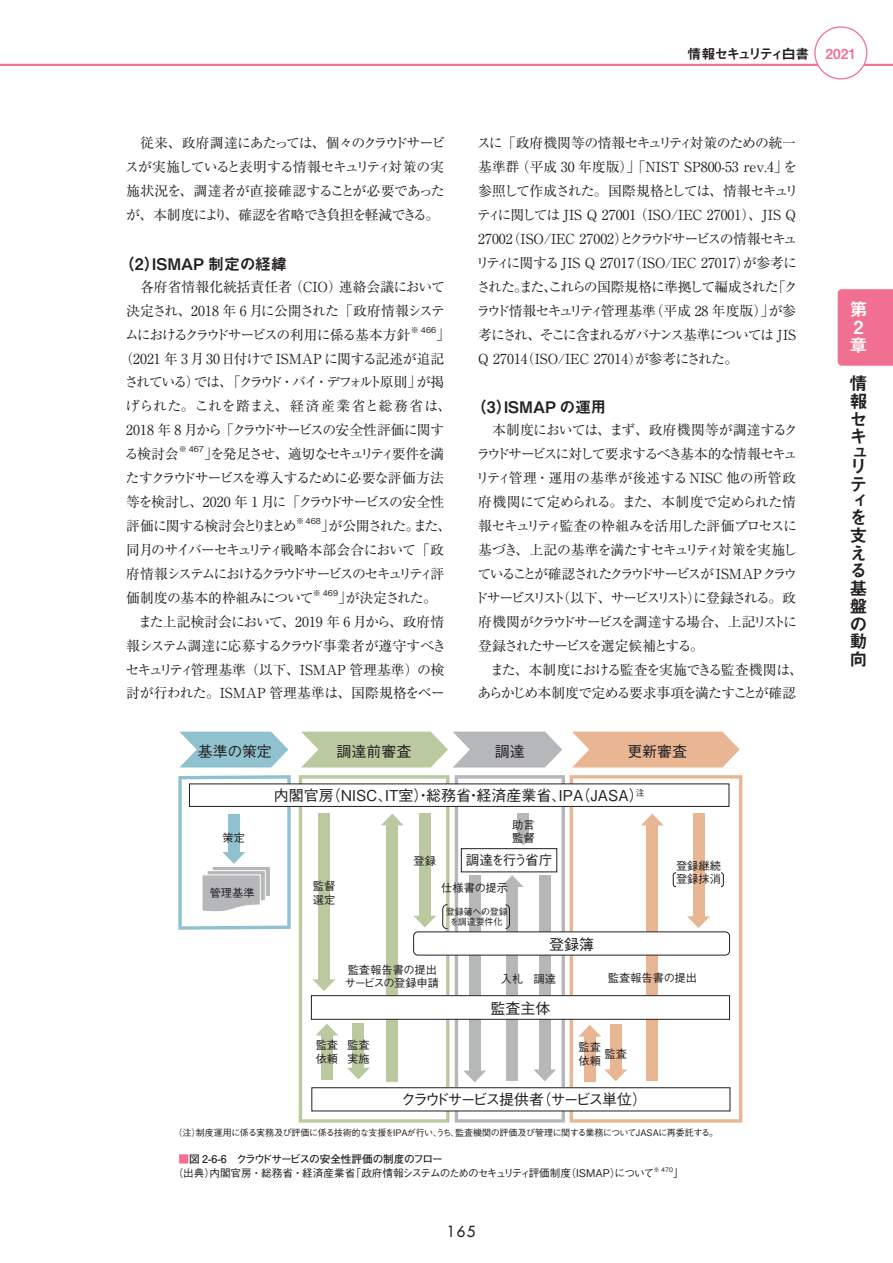
<style>
.page{position:relative;width:893px;height:1263px;background:#fff}
.page>*{position:absolute;margin:0;border:0;box-sizing:border-box;transform-origin:0 0}
.t1{font:18px/17.9px "Midashi Go Pro MB31";color:#231f20;text-align:justify}
.t2{font:18px/18px "Midashi Go Pro MB31";color:#fff}
.t3{font:15.9px "Midashi Go Pro MB31";color:#231f20}
.t4{font:500 15px "Gothic BBB Pro";color:#231f20}
.t5{font:500 15px "Gothic BBB Pro";letter-spacing:-.125em;color:#231f20}
.t6{font:500 14.85px "Futura Std";color:#231f20}
.t7{font:13.8px/23.9px "Ryumin Pro";letter-spacing:-.06em;color:#231f20;text-align:justify}
.t8{font:13.8px/23.9px "Ryumin Pro";letter-spacing:-.02em;color:#231f20}
.t9{font:13.8px/23.9px "Ryumin Pro";letter-spacing:-.08em;color:#231f20}
.t10{font:13.8px "Ryumin Pro";color:#231f20}
.t11{font:13.8px/23.9px "Ryumin Pro";letter-spacing:-.095em;color:#231f20}
.t12{font:13.8px "Ryumin Pro";letter-spacing:-.15em;color:#231f20}
.t13{font:13.8px "Ryumin Pro";letter-spacing:.02em;color:#231f20}
.t14{font:13.8px "Midashi Go Pro MB31";letter-spacing:-.1em;color:#231f20}
.t15{font:500 13.5px "Gothic BBB Pro";letter-spacing:-.13em;color:#231f20}
.t16{font:500 11.25px/13.5px "Gothic BBB Pro";color:#231f20}
.t17{font:500 10.65px "Gothic BBB Pro";letter-spacing:-.005em;color:#231f20}
.t18{font:700 10.65px "Futo Go B101 Pro";letter-spacing:-.09em;color:#231f20}
.t19{font:500 9px "Gothic BBB Pro";letter-spacing:-.03em;color:#231f20}
.t20{font:500 9px/10.5px "Gothic BBB Pro";color:#231f20;text-align:center}
.t21{font:500 8.1px "Gothic BBB Pro";color:#231f20}
.t22{font:500 6.15px "Gothic BBB Pro";color:#231f20}
.s1{color:#f17091}
</style>
<div class="page">
<div style="left:838px;top:289px;width:55px;height:77px;background:#f17091"></div>
<hr style="left:0;top:64px;width:893px;height:2px;background:#f17091">
<div style="left:815px;top:27px;width:52px;height:52px;background:#fff;border-radius:50%"></div>
<div style="left:814px;top:26px;width:53px;height:54px;border:1px solid #f17091;border-radius:50%"></div>
<svg style="left:180px;top:732px;width:108px;height:35px;background:#a0cad6"></svg>
<svg style="left:299px;top:775px;width:150px;height:348px"></svg>
<div style="left:318px;top:814px;width:12px;height:168px;background:#bac99f"></div>
<svg style="left:313px;top:979px;width:22px;height:12px"></svg>
<svg style="left:572px;top:732px;width:168px;height:35px;background:#ebbd9e"></svg>
<svg style="left:570px;top:775px;width:172px;height:348px"></svg>
<div style="left:693px;top:814px;width:11px;height:105px;background:#e9b693"></div>
<svg style="left:687px;top:916px;width:23px;height:12px"></svg>
<div style="left:646px;top:823px;width:12px;height:258px;background:#e9b693"></div>
<svg style="left:641px;top:814px;width:23px;height:11px"></svg>
<div style="left:584px;top:1034px;width:12px;height:47px;background:#e9b693"></div>
<svg style="left:578px;top:1025px;width:23px;height:12px"></svg>
<div style="left:610px;top:1025px;width:12px;height:47px;background:#e9b693"></div>
<svg style="left:604px;top:1069px;width:23px;height:12px"></svg>
<svg style="left:301px;top:732px;width:261px;height:35px;background:#c2cab6"></svg>
<div style="left:419px;top:814px;width:12px;height:104px;background:#bac99f"></div>
<svg style="left:413px;top:916px;width:23px;height:11px"></svg>
<div style="left:386px;top:823px;width:12px;height:258px;background:#bac99f"></div>
<svg style="left:381px;top:814px;width:23px;height:11px"></svg>
<div style="left:321px;top:1033px;width:12px;height:46px;background:#bac99f"></div>
<svg style="left:315px;top:1024px;width:23px;height:11px"></svg>
<div style="left:352px;top:1024px;width:12px;height:46px;background:#bac99f"></div>
<svg style="left:347px;top:1068px;width:23px;height:11px"></svg>
<svg style="left:178px;top:775px;width:113px;height:155px"></svg>
<div style="left:189px;top:784px;width:540px;height:22px;background:#fff"></div>
<div style="left:189px;top:783px;width:540px;height:24px;border:1px solid #231f20"></div>
<div style="left:414px;top:932px;width:315px;height:23px;background:#fff;border-radius:4px"></div>
<div style="left:413px;top:931px;width:317px;height:24px;border:1px solid #231f20;border-radius:4px"></div>
<div style="left:311px;top:996px;width:418px;height:23px;background:#fff"></div>
<div style="left:311px;top:995px;width:419px;height:25px;border:1px solid #231f20"></div>
<div style="left:312px;top:1088px;width:418px;height:23px;background:#fff"></div>
<div style="left:311px;top:1087px;width:419px;height:24px;border:1px solid #231f20"></div>
<svg style="left:442px;top:904px;width:6px;height:25px"></svg>
<svg style="left:455px;top:775px;width:110px;height:348px"></svg>
<svg style="left:673px;top:872px;width:3px;height:15px"></svg>
<svg style="left:721px;top:872px;width:3px;height:15px"></svg>
<p class="t7" style="left:125px;top:130px;width:322px;text-indent:15px">従来、政府調達にあたっては、個々のクラウドサービスが実施していると表明する情報セキュリティ対策の実施状況を、調達者が直接確認することが必要であったが、本制度により、確認を省略でき負担を軽減できる。</p>
<p class="t3" style="left:119px;top:251px;width:170px">（2）ISMAP 制定の経緯</p>
<p class="t7" style="left:125px;top:274px;width:321px;text-indent:15px">各府省情報化統括責任者（CIO）連絡会議において決定され、2018 年 6 月に公開された「政府情報システムにおけるクラウドサービスの利用に係る基本方針</p>
<p class="t21" style="left:411px;top:323px;width:27px">※ 466</p>
<p class="t7" style="left:436px;top:322px;width:15px">」</p>
<p class="t10" style="left:119px;top:347px;width:326px">（2021 年 3 月30日付けで ISMAP に関する記述が追記</p>
<p class="t12" style="left:125px;top:371px;width:321px">されている）では、「クラウド・バイ・デフォルト原則」が掲</p>
<p class="t13" style="left:126px;top:395px;width:327px">げられた。これを踏まえ、経済産業省と総務省は、</p>
<p class="t7" style="left:126px;top:417px;width:319px">2018 年 8 月から「クラウドサービスの安全性評価に関す</p>
<p class="t7" style="left:125px;top:441px;width:55px">る検討会</p>
<p class="t21" style="left:179px;top:443px;width:27px">※ 467</p>
<p class="t7" style="left:126px;top:441px;width:320px;text-indent:78px">」を発足させ、適切なセキュリティ要件を満たすクラウドサービスを導入するために必要な評価方法等を検討し、2020 年 1 月に「クラウドサービスの安全性評価に関する検討会とりまとめ</p>
<p class="t21" style="left:296px;top:515px;width:26px">※ 468</p>
<p class="t11" style="left:126px;top:513px;width:327px;text-indent:195px">」が公開された。また、同月のサイバーセキュリティ戦略本部会合において「政府情報システムにおけるクラウドサービスのセキュリティ評価制度の基本的枠組みについて</p>
<p class="t21" style="left:313px;top:586px;width:27px">※ 469</p>
<p class="t7" style="left:338px;top:585px;width:100px">」が決定された。</p>
<p class="t10" style="left:138px;top:611px;width:307px">また上記検討会において、2019 年 6 月から、政府情</p>
<p class="t7" style="left:126px;top:632px;width:321px">報システム調達に応募するクラウド事業者が遵守すべき</p>
<p class="t10" style="left:126px;top:658px;width:320px">セキュリティ管理基準（以下、ISMAP 管理基準）の検</p>
<p class="t10" style="left:126px;top:682px;width:320px">討が行われた。ISMAP 管理基準は、国際規格をベー</p>
<p class="t4" style="left:198px;top:739px;width:76px">基準の策定</p>
<p class="t4" style="left:337px;top:739px;width:76px">調達前審査</p>
<p class="t14" style="left:688px;top:43px;width:170px">情報セキュリティ白書 <span class="s1">2021</span></p>
<p class="t8" style="left:476px;top:130px;width:324px">スに「政府機関等の情報セキュリティ対策のための統一基準群（平成 30 年度版）」「NIST SP800-53 rev.4」を参照して作成された。国際規格としては、情報セキュリティに関しては JIS Q 27001（ISO/IEC 27001）、JIS Q 27002（ISO/IEC 27002）とクラウドサービスの情報セキュリティに関するJIS Q 27017（ISO/IEC 27017）が参考にされた。また、これらの国際規格に準拠して編成された「クラウド情報セキュリティ管理基準（平成 28 年度版）」が参考にされ、そこに含まれるガバナンス基準については JIS Q 27014（ISO/IEC 27014）が参考にされた。</p>
<p class="t3" style="left:471px;top:394px;width:137px">（3）ISMAP の運用</p>
<p class="t9" style="left:475px;top:417px;width:325px;text-indent:17px">本制度においては、まず、政府機関等が調達するクラウドサービスに対して要求するべき基本的な情報セキュリティ管理・運用の基準が後述するNISC 他の所管政府機関にて定められる。また、本制度で定められた情報セキュリティ監査の枠組みを活用した評価プロセスに基づき、上記の基準を満たすセキュリティ対策を実施していることが確認されたクラウドサービスが ISMAP クラウドサービスリスト（以下、サービスリスト）に登録される。政府機関がクラウドサービスを調達する場合、上記リストに登録されたサービスを選定候補とする。</p>
<p class="t7" style="left:477px;top:656px;width:327px;text-indent:13px">また、本制度における監査を実施できる監査機関は、あらかじめ本制度で定める要求事項を満たすことが確認</p>
<p class="t4" style="left:495px;top:739px;width:31px">調達</p>
<p class="t4" style="left:627px;top:739px;width:61px">更新審査</p>
<h1 class="t2" style="left:849px;top:298px;width:18px">第<br>2章</h1>
<h1 class="t1" style="left:849px;top:372px;width:19px">情報セキ</h1>
<h1 class="t1" style="left:849px;top:442px;width:18px;line-height:14.7px">ュリ</h1>
<h1 class="t1" style="left:849px;top:474px;width:17px;line-height:16.4px">ティを</h1>
<h1 class="t1" style="left:849px;top:524px;width:19px;text-align:left">支える基盤の動向</h1>
<p class="t16" style="left:223px;top:830px;width:24px">策定</p>
<p class="t4" style="left:274px;top:783px;width:372px">内閣官房（NISC、IT室）・総務省・経済産業省、IPA（JASA）<sup>注</sup></p>
<p class="t16" style="left:414px;top:852px;width:24px">登録</p>
<p class="t16" style="left:512px;top:816px;width:24px">助言監督</p>
<p class="t15" style="left:466px;top:849px;width:88px">調達を行う省庁</p>
<p class="t16" style="left:210px;top:884px;width:46px">管理基準</p>
<p class="t16" style="left:313px;top:878px;width:24px">監督選定</p>
<p class="t16" style="left:441px;top:880px;width:68px">仕様書の提示</p>
<p class="t20" style="left:446px;top:905px;width:63px">登録簿への登録を調達要件化</p>
<p class="t4" style="left:549px;top:932px;width:46px">登録簿</p>
<p class="t16" style="left:676px;top:858px;width:46px">登録継続登録抹消</p>
<p class="t16" style="left:345px;top:961px;width:95px">監査報告書の提出サービスの登録申請</p>
<p class="t16" style="left:316px;top:1037px;width:24px">監査依頼</p>
<p class="t16" style="left:347px;top:1037px;width:24px">監査実施</p>
<p class="t16" style="left:501px;top:970px;width:57px">入札 調達</p>
<p class="t4" style="left:490px;top:996px;width:61px">監査主体</p>
<p class="t16" style="left:608px;top:970px;width:91px">監査報告書の提出</p>
<p class="t16" style="left:579px;top:1039px;width:24px">監査依頼</p>
<p class="t16" style="left:604px;top:1045px;width:24px">監査</p>
<p class="t5" style="left:401px;top:1088px;width:248px">クラウドサービス提供者（サービス単位）</p>
<p class="t19" style="left:174px;top:1126px;width:546px">（注）制度運用に係る実務及び評価に係る技術的な支援をIPAが行い、うち、監査機関の評価及び管理に関する業務についてJASAに再委託する。</p>
<p class="t18" style="left:178px;top:1151px;width:266px"><span class="s1">■</span>図 2-6-6　クラウドサービスの安全性評価の制度のフロー</p>
<p class="t17" style="left:173px;top:1164px;width:483px">（出典）内閣官房・総務省・経済産業省「政府情報システムのためのセキュリティ評価制度（ISMAP）について</p>
<p class="t22" style="left:653px;top:1165px;width:21px">※ 470</p>
<p class="t17" style="left:673px;top:1164px;width:12px">」</p>
<p class="t6" style="left:447px;top:1222px;width:30px">165</p>
</div>
